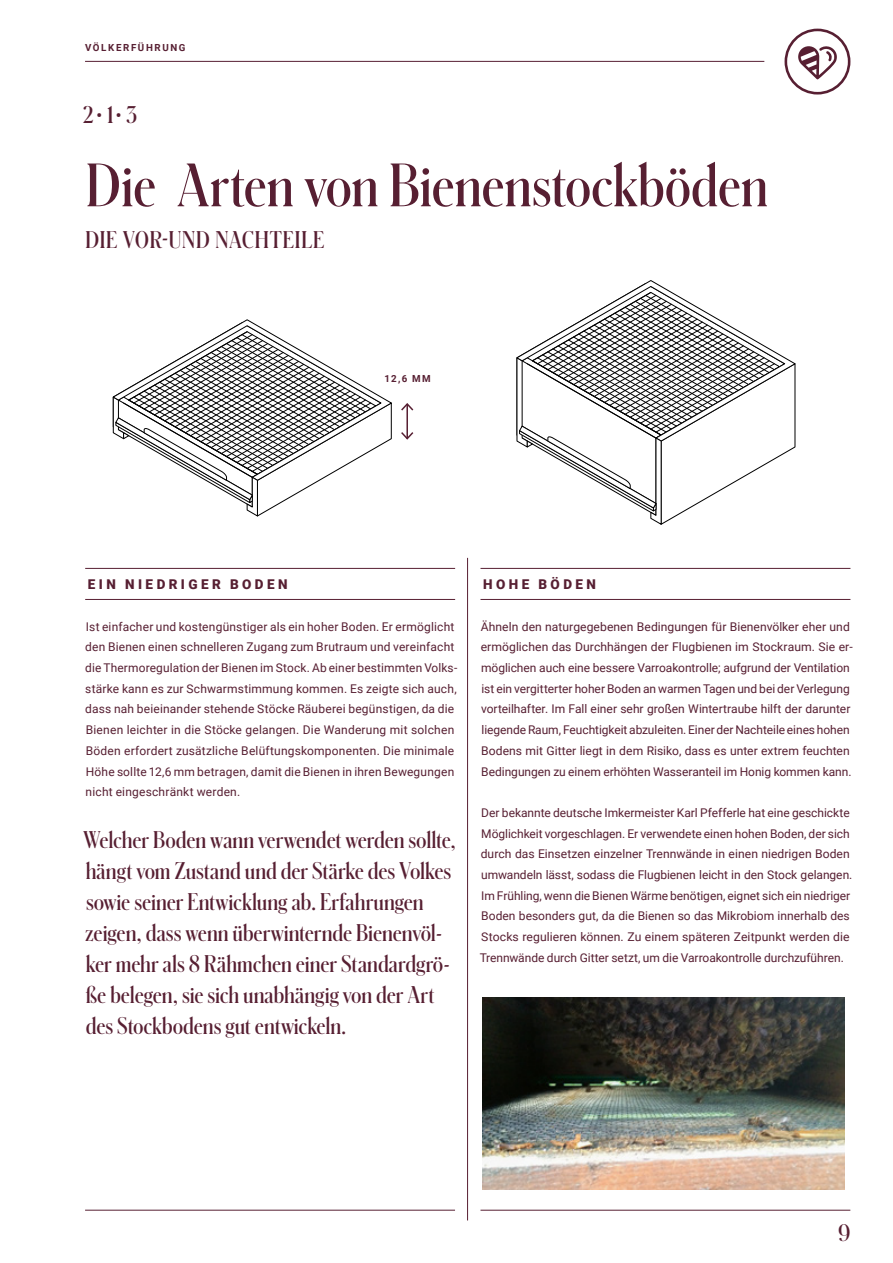
<style>
.page{position:relative;width:893px;height:1263px;background:#fff}
.page>*{position:absolute;margin:0;border:0;box-sizing:border-box;transform-origin:0 0}
.t1{font:600 57px "Schnyder Cond S";letter-spacing:-.01em;color:#571f32}
.t2{font:600 22.5px/31px "Schnyder Cond S";letter-spacing:-.01em;color:#571f32}
.t3{font:600 22.5px "Schnyder Cond S";letter-spacing:.035em;color:#571f32}
.t4{font:900 13.5px "Roboto";letter-spacing:.255em;color:#571f32}
.t5{font:12px/20.7px "Roboto";letter-spacing:.005em;color:#571f32}
.t6{font:700 9.75px "Roboto";letter-spacing:.165em;color:#571f32}
.s1{font-family:"Roboto";font-weight:100}
</style>
<div class="page">
<hr style="left:85px;top:1210px;width:370px;height:1px;background:#571f32">
<hr style="left:480px;top:1210px;width:370px;height:1px;background:#571f32">
<hr style="left:85px;top:61px;width:679px;height:1px;background:#571f32">
<svg style="left:784px;top:29px;width:66px;height:66px"></svg>
<hr style="left:467px;top:558px;width:1px;height:662px;background:#571f32">
<hr style="left:480px;top:568px;width:370px;height:1px;background:#571f32">
<hr style="left:85px;top:568px;width:370px;height:1px;background:#571f32">
<hr style="left:480px;top:599px;width:370px;height:1px;background:#571f32">
<hr style="left:85px;top:599px;width:370px;height:1px;background:#571f32">
<img style="left:482px;top:997px;width:362px;height:192px">
<hr style="left:406px;top:404px;width:2px;height:35px;background:#571f32">
<svg style="left:401px;top:403px;width:13px;height:9px"></svg>
<svg style="left:401px;top:430px;width:13px;height:10px"></svg>
<svg style="left:516px;top:280px;width:280px;height:245px"></svg>
<svg style="left:112px;top:320px;width:280px;height:197px"></svg>
<p class="t6" style="left:85px;top:41px;width:102px">VÖLKERFÜHRUNG</p>
<h2 class="t2" style="left:83px;top:99px;width:56px">2<span class="s1">•</span>1<span class="s1">•</span>3</h2>
<h1 class="t1" style="left:86px;top:145px;width:684px">Die Arten von Bienenstockböden</h1>
<h2 class="t3" style="left:85px;top:224px;width:240px">DIE VOR-UND NACHTEILE</h2>
<p class="t6" style="left:384px;top:372px;width:48px">12,6 MM</p>
<p class="t4" style="left:88px;top:575px;width:201px">EIN NIEDRIGER BODEN</p>
<p class="t4" style="left:483px;top:575px;width:114px">HOHE BÖDEN</p>
<p class="t5" style="left:85px;top:615px;width:374px">Ist einfacher und kostengünstiger als ein hoher Boden. Er ermöglicht den Bienen einen schnelleren Zugang zum Brutraum und vereinfacht die Thermoregulation der Bienen im Stock. Ab einer bestimmten Volks&shy;stärke kann es zur Schwarmstimmung kommen. Es zeigte sich auch, dass nah beieinander stehende Stöcke Räuberei begünstigen, da die Bienen leichter in die Stöcke gelangen. Die Wanderung mit solchen Böden erfordert zusätzliche Belüftungskomponenten. Die minimale Höhe sollte 12,6 mm betragen, damit die Bienen in ihren Bewegungen nicht eingeschränkt werden.</p>
<p class="t2" style="left:83px;top:824px;width:374px">Welcher Boden wann verwendet werden sollte, hängt vom Zustand und der Stärke des Volkes sowie seiner Entwicklung ab. Erfahrungen zeigen, dass wenn überwinternde Bienenvöl&shy;ker mehr als 8 Rähmchen einer Standardgrö&shy;ße belegen, sie sich unabhängig von der Art des Stockbodens gut entwickeln.</p>
<p class="t5" style="left:481px;top:615px;width:374px">Ähneln den naturgegebenen Bedingungen für Bienenvölker eher und ermöglichen das Durchhängen der Flugbienen im Stockraum. Sie er&shy;möglichen auch eine bessere Varroakontrolle; aufgrund der Ventilation ist ein vergitterter hoher Boden an warmen Tagen und bei der Verlegung vorteilhafter. Im Fall einer sehr großen Wintertraube hilft der darunter liegende Raum, Feuchtigkeit abzuleiten. Einer der Nachteile eines hohen Bodens mit Gitter liegt in dem Risiko, dass es unter extrem feuchten Bedingungen zu einem erhöhten Wasseranteil im Honig kommen kann.</p>
<p class="t5" style="left:480px;top:802px;width:374px">Der bekannte deutsche Imkermeister Karl Pfefferle hat eine geschickte Möglichkeit vorgeschlagen. Er verwendete einen hohen Boden, der sich durch das Einsetzen einzelner Trennwände in einen niedrigen Boden umwandeln lässt, sodass die Flugbienen leicht in den Stock gelangen.<br>Im Frühling, wenn die Bienen Wärme benötigen, eignet sich ein niedriger Boden besonders gut, da die Bienen so das Mikrobiom innerhalb des Stocks regulieren können. Zu einem späteren Zeitpunkt werden die Trennwände durch Gitter setzt, um die Varroakontrolle durchzuführen.</p>
<h2 class="t2" style="left:838px;top:1217px;width:14px">9</h2>
</div>
